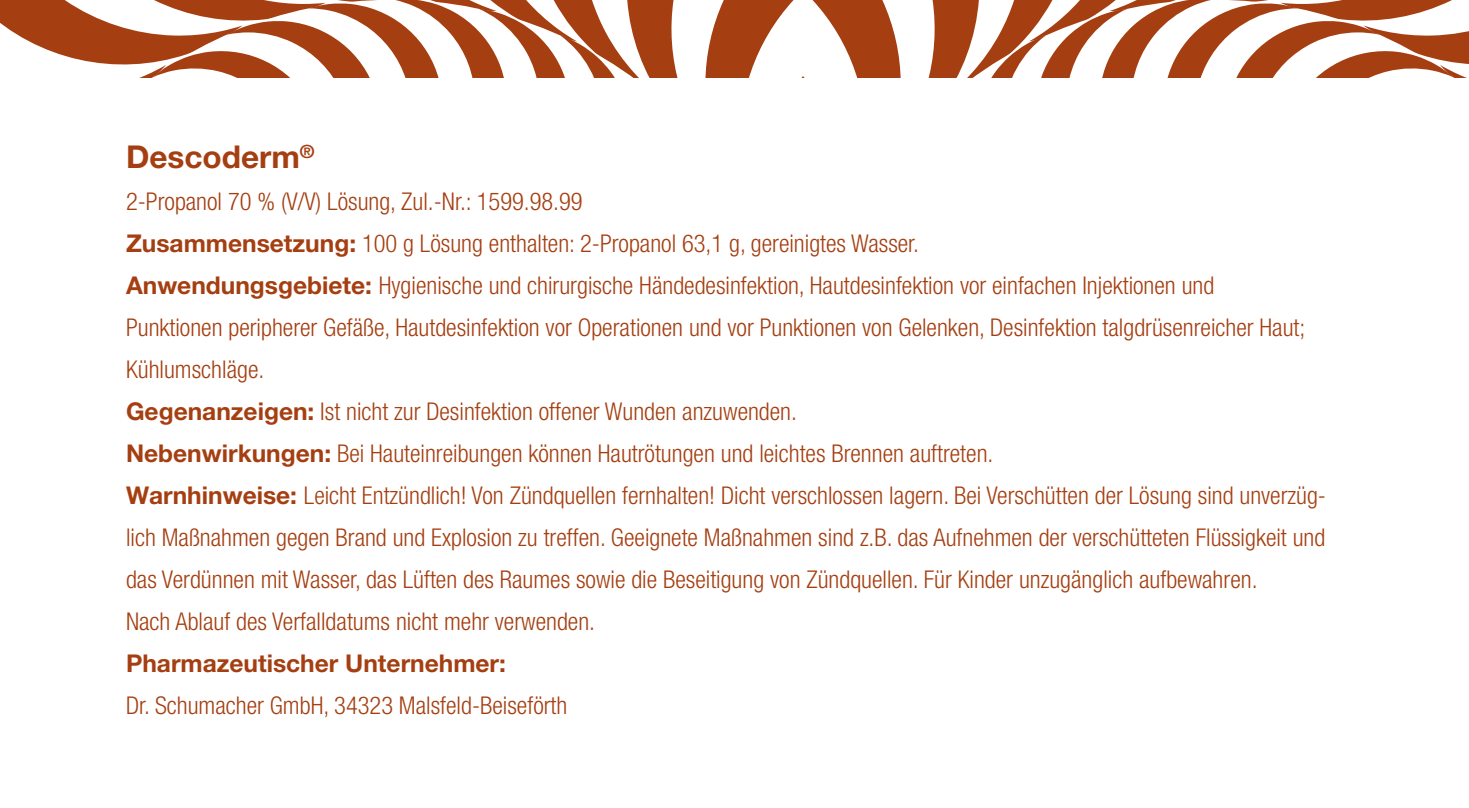
<style>
.page{position:relative;width:1469px;height:808px;background:#fff}
.page>*{position:absolute;margin:0;border:0;box-sizing:border-box;transform-origin:0 0}
.t1{font:700 31.5px "Helvetica Neue LT Pro";color:#a53f11}
.t2{font:300 condensed 24.5px/42px "Helvetica Neue LT Pro";color:#a53f11}
.t3{font:700 24.5px "Helvetica Neue LT Pro";color:#a53f11}
.s1{font-weight:700;font-stretch:normal}
</style>
<div class="page">
<svg style="left:0;top:0;width:1468px;height:77px"></svg>
<p class="t1" style="left:126px;top:137px;width:190px">Descoderm<sup>®</sup></p>
<p class="t2" style="left:126px;top:180px;width:1201px">2-Propanol 70 % (V/V) Lösung, Zul.-Nr.: 1599.98.99<br><span class="s1">Zusammensetzung:</span> 100 g Lösung enthalten: 2-Propanol 63,1 g, gereinigtes Wasser.<br><span class="s1">Anwendungsgebiete:</span> Hygienische und chirurgische Händedesinfektion, Hautdesinfektion vor einfachen Injektionen und<br>Punktionen peripherer Gefäße, Hautdesinfektion vor Operationen und vor Punktionen von Gelenken, Desinfektion talgdrüsenreicher Haut; Kühlumschläge.<br><span class="s1">Gegenanzeigen:</span> Ist nicht zur Desinfektion offener Wunden anzuwenden.<br><span class="s1">Nebenwirkungen:</span> Bei Hauteinreibungen können Hautrötungen und leichtes Brennen auftreten.<br><span class="s1">Warnhinweise:</span> Leicht Entzündlich! Von Zündquellen fernhalten! Dicht verschlossen lagern. Bei Verschütten der Lösung sind unverzüg&shy;lich Maßnahmen gegen Brand und Explosion zu treffen. Geeignete Maßnahmen sind z.B. das Aufnehmen der verschütteten Flüssigkeit und das Verdünnen mit Wasser, das Lüften des Raumes sowie die Beseitigung von Zündquellen. Für Kinder unzugänglich aufbewahren.<br>Nach Ablauf des Verfalldatums nicht mehr verwenden.</p>
<p class="t3" style="left:126px;top:648px;width:381px">Pharmazeutischer Unternehmer:</p>
<p class="t2" style="left:126px;top:684px;width:443px">Dr. Schumacher GmbH, 34323 Malsfeld-Beiseförth</p>
</div>
